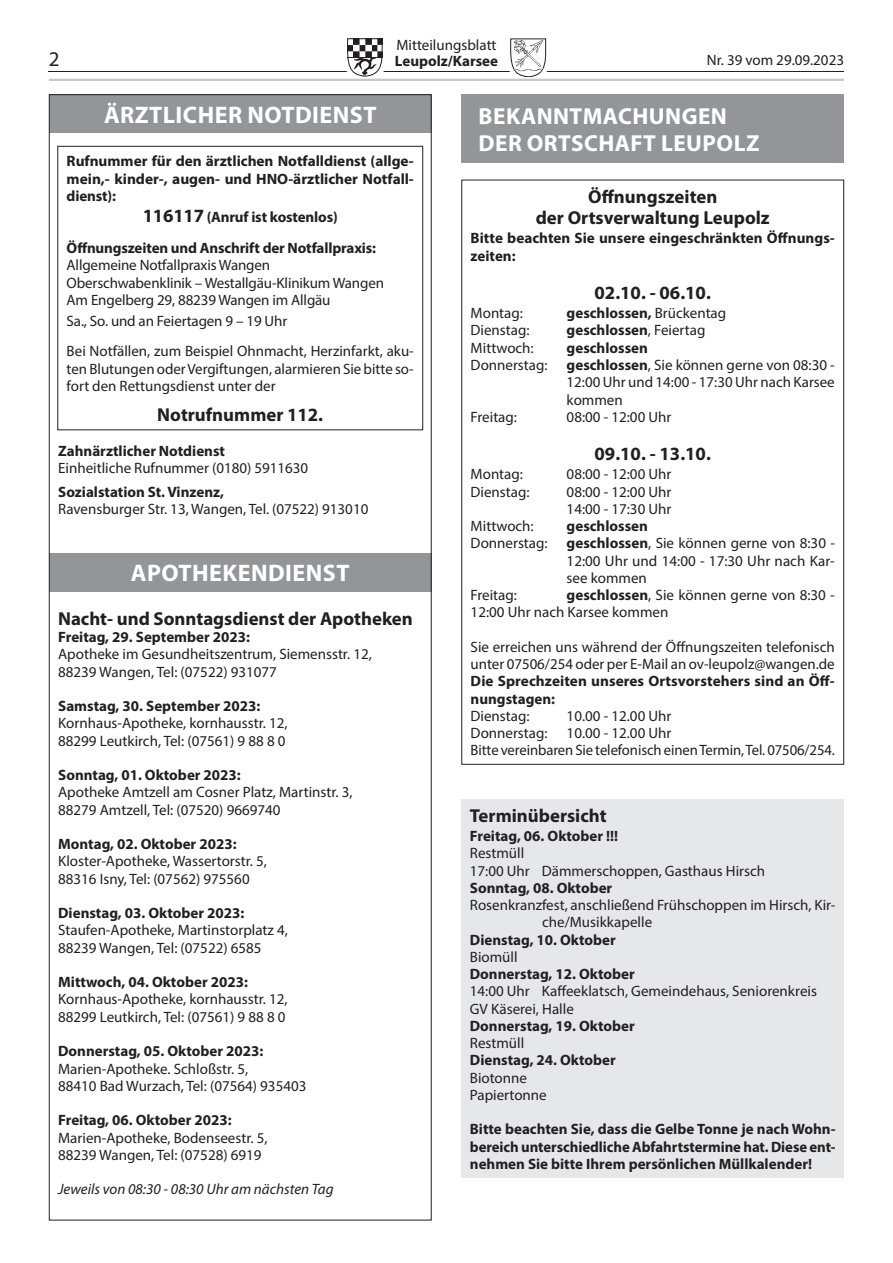
<style>
.page{position:relative;width:893px;height:1263px;background:#fff}
.page>*{position:absolute;margin:0;border:0;box-sizing:border-box;transform-origin:0 0}
.t1{font:700 24px "Myriad Pro";letter-spacing:.02em;color:#fff}
.t2{font:700 23.25px/27px "Myriad Pro";letter-spacing:.02em;color:#fff}
.t3{font:21px "Myriad Pro";color:#231f20}
.t4{font:700 18.75px/21px "Myriad Pro";color:#231f20;text-align:center}
.t5{font:15px/17.2px "Myriad Pro";color:#231f20}
.t6{font:700 15px/17.2px "Myriad Pro";color:#231f20}
.t7{font:italic 15px "Myriad Pro";color:#231f20}
.s1{font-weight:400}
.s2{font-weight:700}
.s3{font-size:18.75px}
</style>
<div class="page">
<hr style="left:49px;top:71px;width:795px;height:1px;background:#231f20">
<svg style="left:347px;top:38px;width:36px;height:39px"></svg>
<svg style="left:510px;top:38px;width:36px;height:39px"></svg>
<img style="left:514px;top:40px;width:29px;height:32px">
<hr style="left:49px;top:79px;width:795px;height:2px;background:#c7c8ca">
<div style="left:461px;top:94px;width:383px;height:68px;background:#939598"></div>
<div style="left:461px;top:799px;width:383px;height:378px;background:#e6e7e9"></div>
<div style="left:49px;top:95px;width:383px;height:38px;background:#939598"></div>
<div style="left:57px;top:146px;width:366px;height:284px;border:1px solid #231f20"></div>
<div style="left:49px;top:553px;width:383px;height:38px;background:#939598"></div>
<p class="t5" style="left:396px;top:36px;width:102px">Mitteilungsblatt</p>
<h3 class="t3" style="left:49px;top:46px;width:12px">2</h3>
<p class="t6" style="left:395px;top:52px;width:105px">Leupolz/Karsee</p>
<p class="t5" style="left:707px;top:51px;width:139px">Nr. 39 vom 29.09.2023</p>
<h2 class="t2" style="left:479px;top:101px;width:282px">BEKANNTMACHUNGEN<br>DER ORTSCHAFT LEUPOLZ</h2>
<p class="t4" style="left:536px;top:186px;width:236px">Öffnungszeiten<br>der Ortsverwaltung Leupolz</p>
<p class="t6" style="left:471px;top:229px;width:366px">Bitte beachten Sie unsere eingeschränkten Öffnungs&shy;zeiten:</p>
<p class="t4" style="left:594px;top:281px;width:118px">02.10. - 06.10.</p>
<p class="t5" style="left:471px;top:304px;width:54px">Montag:</p>
<p class="t6" style="left:567px;top:304px;width:161px">geschlossen, <span class="s1">Brückentag</span></p>
<p class="t5" style="left:471px;top:322px;width:60px">Dienstag:</p>
<p class="t6" style="left:567px;top:321px;width:140px">geschlossen<span class="s1">, Feiertag</span></p>
<p class="t5" style="left:471px;top:339px;width:65px">Mittwoch:</p>
<p class="t6" style="left:567px;top:339px;width:83px">geschlossen</p>
<p class="t5" style="left:471px;top:356px;width:78px">Donnerstag:</p>
<p class="t5" style="left:567px;top:356px;width:270px;text-align:justify"><span class="s2">geschlossen</span>, Sie können gerne von 08:30 - 12:00 Uhr und 14:00 - 17:30 Uhr nach Karsee kommen</p>
<p class="t5" style="left:471px;top:408px;width:48px">Freitag:</p>
<p class="t5" style="left:567px;top:408px;width:106px">08:00 - 12:00 Uhr</p>
<p class="t4" style="left:594px;top:443px;width:118px">09.10. - 13.10.</p>
<p class="t5" style="left:471px;top:465px;width:54px">Montag:</p>
<p class="t5" style="left:567px;top:465px;width:106px">08:00 - 12:00 Uhr</p>
<p class="t5" style="left:471px;top:483px;width:60px">Dienstag:</p>
<p class="t5" style="left:567px;top:483px;width:106px">08:00 - 12:00 Uhr<br>14:00 - 17:30 Uhr</p>
<p class="t5" style="left:471px;top:517px;width:65px">Mittwoch:</p>
<p class="t6" style="left:567px;top:517px;width:83px">geschlossen</p>
<p class="t5" style="left:471px;top:534px;width:79px">Donnerstag:</p>
<p class="t5" style="left:567px;top:534px;width:270px;text-align:justify"><span class="s2">geschlossen</span>, Sie können gerne von 8:30 - 12:00 Uhr und 14:00 - 17:30 Uhr nach Kar&shy;see kommen</p>
<p class="t5" style="left:471px;top:586px;width:48px">Freitag:</p>
<h1 class="t1" style="left:104px;top:99px;width:274px">ÄRZTLICHER NOTDIENST</h1>
<p class="t6" style="left:67px;top:152px;width:349px;text-align:justify">Rufnummer für den ärztlichen Notfalldienst (allge&shy;mein,- kinder-, augen- und HNO-ärztlicher Notfall&shy;dienst):</p>
<p class="t6" style="left:67px;top:201px;width:311px;line-height:30.8px;text-indent:76px"><span class="s3">116117</span> (Anruf ist kostenlos)<br>Öffnungszeiten und Anschrift der Notfallpraxis:</p>
<p class="t5" style="left:67px;top:257px;width:319px">Allgemeine Notfallpraxis Wangen<br>Oberschwabenklinik – Westallgäu-Klinikum Wangen<br>Am Engelberg 29, 88239 Wangen im Allgäu</p>
<p class="t5" style="left:67px;top:305px;width:349px;line-height:30.5px">Sa., So. und an Feiertagen 9 – 19 Uhr<br>Bei Notfällen, zum Beispiel Ohnmacht, Herzinfarkt, aku-</p>
<p class="t5" style="left:67px;top:360px;width:349px">ten Blutungen oder Vergiftungen, alarmieren Sie bitte so&shy;fort den Rettungsdienst unter der</p>
<p class="t4" style="left:157px;top:403px;width:167px">Notrufnummer 112.</p>
<p class="t6" style="left:58px;top:442px;width:168px">Zahnärztlicher Notdienst</p>
<p class="t5" style="left:58px;top:459px;width:252px">Einheitliche Rufnummer (0180) 5911630</p>
<p class="t6" style="left:58px;top:482px;width:167px">Sozialstation St. Vinzenz,</p>
<p class="t5" style="left:58px;top:500px;width:312px">Ravensburger Str. 13, Wangen, Tel. (07522) 913010</p>
<h1 class="t1" style="left:131px;top:557px;width:220px">APOTHEKENDIENST</h1>
<p class="t4" style="left:58px;top:607px;width:356px">Nacht- und Sonntagsdienst der Apotheken</p>
<p class="t6" style="left:58px;top:628px;width:193px">Freitag, 29. September 2023:</p>
<p class="t5" style="left:58px;top:645px;width:315px">Apotheke im Gesundheitszentrum, Siemensstr. 12,<br>88239 Wangen, Tel: (07522) 931077</p>
<p class="t6" style="left:58px;top:697px;width:204px">Samstag, 30. September 2023:</p>
<p class="t5" style="left:58px;top:714px;width:231px">Kornhaus-Apotheke, kornhausstr. 12,<br>88299 Leutkirch, Tel: (07561) 9 88 8 0</p>
<p class="t6" style="left:58px;top:766px;width:184px">Sonntag, 01. Oktober 2023:</p>
<p class="t5" style="left:58px;top:783px;width:296px">Apotheke Amtzell am Cosner Platz, Martinstr. 3,<br>88279 Amtzell, Tel: (07520) 9669740</p>
<p class="t6" style="left:58px;top:835px;width:180px">Montag, 02. Oktober 2023:</p>
<p class="t5" style="left:58px;top:852px;width:210px">Kloster-Apotheke, Wassertorstr. 5,<br>88316 Isny, Tel: (07562) 975560</p>
<p class="t6" style="left:58px;top:904px;width:188px">Dienstag, 03. Oktober 2023:</p>
<p class="t5" style="left:58px;top:921px;width:231px">Staufen-Apotheke, Martinstorplatz 4,<br>88239 Wangen, Tel: (07522) 6585</p>
<p class="t6" style="left:58px;top:973px;width:191px">Mittwoch, 04. Oktober 2023:</p>
<p class="t5" style="left:58px;top:990px;width:231px">Kornhaus-Apotheke, kornhausstr. 12,<br>88299 Leutkirch, Tel: (07561) 9 88 8 0</p>
<p class="t6" style="left:58px;top:1042px;width:207px">Donnerstag, 05. Oktober 2023:</p>
<p class="t5" style="left:58px;top:1059px;width:250px">Marien-Apotheke. Schloßstr. 5,<br>88410 Bad Wurzach, Tel: (07564) 935403</p>
<p class="t6" style="left:58px;top:1111px;width:175px">Freitag, 06. Oktober 2023:</p>
<p class="t5" style="left:58px;top:1128px;width:211px">Marien-Apotheke, Bodenseestr. 5,<br>88239 Wangen, Tel: (07528) 6919</p>
<p class="t7" style="left:58px;top:1180px;width:277px">Jeweils von 08:30 - 08:30 Uhr am nächsten Tag</p>
<p class="t5" style="left:471px;top:586px;width:366px;text-indent:96px"><span class="s2">geschlossen</span>, Sie können gerne von 8:30 -<br>12:00 Uhr nach Karsee kommen</p>
<p class="t5" style="left:471px;top:638px;width:366px">Sie erreichen uns während der Öffnungszeiten telefonisch unter 07506/254 oder per E-Mail an ov-leupolz@wangen.de</p>
<p class="t6" style="left:471px;top:672px;width:366px">Die Sprechzeiten unseres Ortsvorstehers sind an Öff&shy;nungstagen:</p>
<p class="t5" style="left:471px;top:707px;width:60px">Dienstag:</p>
<p class="t5" style="left:567px;top:707px;width:106px">10.00 - 12.00 Uhr</p>
<p class="t5" style="left:471px;top:724px;width:78px">Donnerstag:</p>
<p class="t5" style="left:471px;top:724px;width:366px;text-indent:96px">10.00 - 12.00 Uhr<br>Bitte vereinbaren Sie telefonisch einen Termin, Tel. 07506/254.</p>
<p class="t4" style="left:470px;top:804px;width:138px">Terminübersicht</p>
<p class="t6" style="left:470px;top:827px;width:150px">Freitag, 06. Oktober !!!</p>
<p class="t5" style="left:470px;top:844px;width:297px">Restmüll<br>17:00 Uhr Dämmerschoppen, Gasthaus Hirsch</p>
<p class="t6" style="left:470px;top:879px;width:144px">Sonntag, 08. Oktober</p>
<p class="t5" style="left:542px;top:896px;width:295px;text-indent:-72px">Rosenkranzfest, anschließend Frühschoppen im Hirsch, Kir&shy;che/Musikkapelle</p>
<p class="t6" style="left:470px;top:930px;width:147px">Dienstag, 10. Oktober</p>
<p class="t5" style="left:470px;top:948px;width:49px">Biomüll</p>
<p class="t6" style="left:470px;top:965px;width:166px">Donnerstag, 12. Oktober</p>
<p class="t5" style="left:470px;top:982px;width:349px">14:00 Uhr Kaffeeklatsch, Gemeindehaus, Seniorenkreis<br>GV Käserei, Halle</p>
<p class="t6" style="left:470px;top:1017px;width:166px">Donnerstag, 19. Oktober</p>
<p class="t5" style="left:470px;top:1034px;width:56px">Restmüll</p>
<p class="t6" style="left:470px;top:1051px;width:147px">Dienstag, 24. Oktober</p>
<p class="t5" style="left:470px;top:1069px;width:78px">Biotonne<br>Papiertonne</p>
<p class="t6" style="left:470px;top:1120px;width:367px;text-align:justify">Bitte beachten Sie, dass die Gelbe Tonne je nach Wohn&shy;bereich unterschiedliche Abfahrtstermine hat. Diese ent&shy;nehmen Sie bitte Ihrem persönlichen Müllkalender!</p>
</div>
